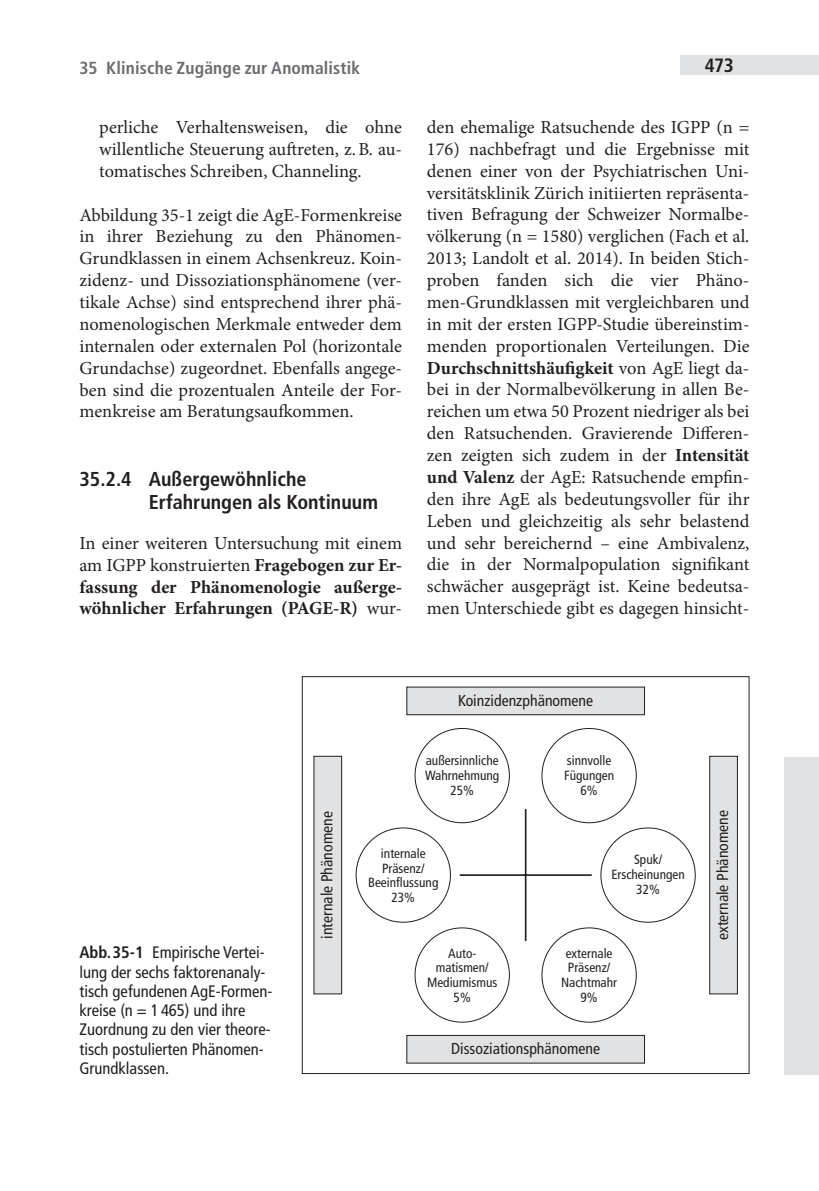
<style>
.page{position:relative;width:819px;height:1191px;background:#fff}
.page>*{position:absolute;margin:0;border:0;box-sizing:border-box;transform-origin:0 0}
.t1{font:700 condensed 20.12px/23.6px "Frutiger LT Pro";color:#231f20}
.t2{font:700 condensed 19.25px "Frutiger LT Pro";color:#231f20}
.t3{font:18.38px/21.9px "Minion Pro";color:#231f20;text-align:justify}
.t4{font:700 18.38px/21.9px "Minion Pro";color:#231f20;text-align:justify}
.t5{font:700 condensed 17.5px "Frutiger LT Pro";letter-spacing:.01em;color:#6c6d70}
.t6{font:condensed 16.62px/19.2px "Frutiger LT Pro";color:#231f20}
.t7{font:condensed 15.75px "Frutiger";color:#231f20}
.t8{font:condensed 13.3px/14.9px "Frutiger";color:#231f20;text-align:center}
.s1{font-weight:400}
.s2{font-weight:700}
</style>
<div class="page">
<div style="left:680px;top:55px;width:138px;height:19px;background:#e1e2e4"></div>
<div style="left:784px;top:757px;width:34px;height:317px;background:#e1e2e4"></div>
<div style="left:407px;top:687px;width:237px;height:27px;background:#e1e2e4"></div>
<div style="left:406px;top:686px;width:239px;height:29px;border:1px solid #231f20"></div>
<div style="left:407px;top:1035px;width:237px;height:28px;background:#e1e2e4"></div>
<div style="left:406px;top:1035px;width:239px;height:28px;border:1px solid #231f20"></div>
<div style="left:314px;top:756px;width:27px;height:238px;background:#e1e2e4"></div>
<div style="left:313px;top:755px;width:29px;height:239px;border:1px solid #231f20"></div>
<svg style="left:355px;top:728px;width:382px;height:295px"></svg>
<p class="t5" style="left:79px;top:58px;width:282px">35 Klinische Zugänge zur Anomalistik</p>
<p class="t2" style="left:704px;top:54px;width:31px">473</p>
<p class="t3" style="left:99px;top:116px;width:304px">perliche Verhaltensweisen, die ohne willentliche Steuerung auftreten, z.B. au&shy;tomatisches Schreiben, Channeling.</p>
<p class="t3" style="left:79px;top:204px;width:324px">Abbildung 35-1 zeigt die AgE-Formenkreise in ihrer Beziehung zu den Phänomen-Grundklassen in einem Achsenkreuz. Koin&shy;zidenz- und Dissoziationsphänomene (ver&shy;tikale Achse) sind entsprechend ihrer phä&shy;nomenologischen Merkmale entweder dem internalen oder externalen Pol (horizontale Grundachse) zugeordnet. Ebenfalls angege&shy;ben sind die prozentualen Anteile der For&shy;menkreise am Beratungsaufkommen.</p>
<p class="t1" style="left:149px;top:467px;width:230px;text-indent:-69px">35.2.4 Außergewöhnliche<br>Erfahrungen als Kontinuum</p>
<p class="t4" style="left:79px;top:532px;width:324px"><span class="s1">In einer weiteren Untersuchung mit einem am IGPP konstruierten</span> Fragebogen zur Er&shy;fassung der Phänomenologie außerge&shy;wöhnlicher Erfahrungen (PAGE-R) <span class="s1">wur-</span></p>
<p class="t3" style="left:427px;top:116px;width:324px">den ehemalige Ratsuchende des IGPP (n = 176) nachbefragt und die Ergebnisse mit denen einer von der Psychiatrischen Uni&shy;versitätsklinik Zürich initiierten repräsenta&shy;tiven Befragung der Schweizer Normalbe&shy;völkerung (n = 1580) verglichen (Fach et al.<br>2013; Landolt et al. 2014). In beiden Stich&shy;proben fanden sich die vier Phäno&shy;men-Grundklassen mit vergleichbaren und in mit der ersten IGPP-Studie übereinstim&shy;menden proportionalen Verteilungen. Die <span class="s2">Durchschnittshäufigkeit</span> von AgE liegt da&shy;bei in der Normalbevölkerung in allen Be&shy;reichen um etwa 50 Prozent niedriger als bei den Ratsuchenden. Gravierende Differen&shy;zen zeigten sich zudem in der <span class="s2">Intensität und Valenz</span> der AgE: Ratsuchende empfin&shy;den ihre AgE als bedeutungsvoller für ihr Leben und gleichzeitig als sehr belastend und sehr bereichernd – eine Ambivalenz, die in der Normalpopulation signifikant schwächer ausgeprägt ist. Keine bedeutsa&shy;men Unterschiede gibt es dagegen hinsicht-</p>
<p class="t7" style="left:458px;top:691px;width:137px">Koinzidenzphänomene</p>
<p class="t8" style="left:425px;top:752px;width:76px">außersinnliche<br>Wahrnehmung<br>25%</p>
<p class="t8" style="left:564px;top:752px;width:52px">sinnvolle<br>Fügungen<br>6%</p>
<p class="t6" style="left:79px;top:943px;width:194px"><span class="s2">Abb.35-1</span> Empirische Vertei&shy;lung der sechs faktorenanaly&shy;tisch gefundenen AgE-Formen&shy;kreise (n = 1 465) und ihre<br>Zuordnung zu den vier theore&shy;tisch postulierten Phänomen-<br>Grundklassen.</p>
<p class="t7" style="left:318px;top:939px;width:129px;rotate:-90deg">internale Phänomene</p>
<p class="t7" style="left:713px;top:940px;width:132px;rotate:-90deg">externale Phänomene</p>
<p class="t8" style="left:368px;top:845px;width:72px">internale<br>Präsenz/<br>Beeinflussung<br>23%</p>
<p class="t8" style="left:611px;top:852px;width:75px">Spuk/<br>Erscheinungen<br>32%</p>
<p class="t8" style="left:427px;top:945px;width:72px">Auto&shy;matismen/<br>Mediumismus<br>5%</p>
<p class="t8" style="left:561px;top:945px;width:57px">externale<br>Präsenz/<br>Nachtmahr<br>9%</p>
<p class="t7" style="left:451px;top:1039px;width:150px">Dissoziationsphänomene</p>
</div>
